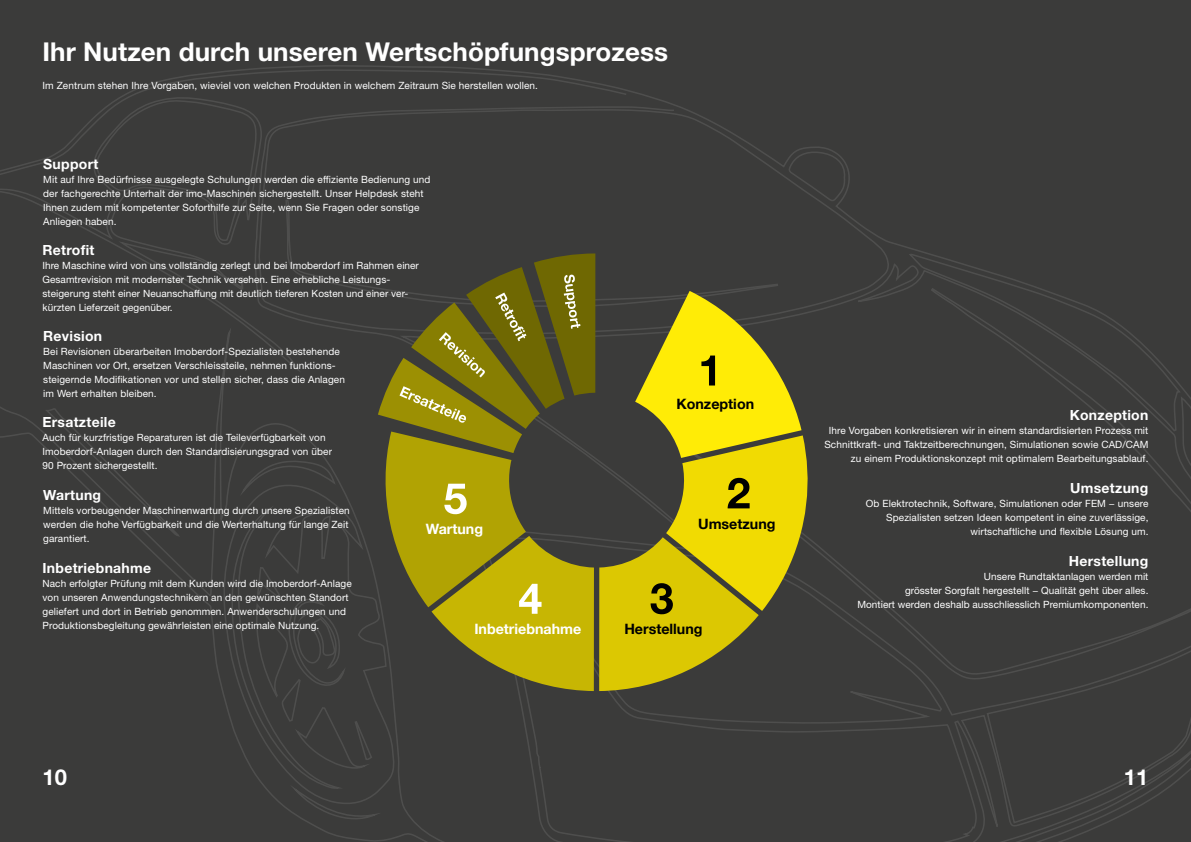
<style>
.page{position:relative;width:1191px;height:842px;background:#3b3b3a}
.page>*{position:absolute;margin:0;border:0;box-sizing:border-box;transform-origin:0 0}
.t1{font:700 26px "Helvetica Neue LT Std";letter-spacing:.005em;color:#fff}
.t2{font:700 22px "Helvetica Neue LT Std";color:#fff}
.t3{font:700 14.3px "Helvetica Neue";color:#000}
.t4{font:700 14.3px "Helvetica Neue";color:#fff}
.t5{font:700 14px "Helvetica Neue LT Std";letter-spacing:.02em;color:#fff}
.t6{font:10px/14px "Helvetica Neue LT Std";letter-spacing:.01em;color:#fff}
</style>
<div class="page">
<svg style="left:230px;top:253px;width:582px;height:537px;background:#696429"></svg>
<h1 class="t1" style="left:43px;top:36px;width:627px">Ihr Nutzen durch unseren Wertschöpfungsprozess</h1>
<p class="t6" style="left:43px;top:78px;width:497px">Im Zentrum stehen Ihre Vorgaben, wieviel von welchen Produkten in welchem Zeitraum Sie herstellen wollen.</p>
<h3 class="t5" style="left:43px;top:155px;width:57px">Support</h3>
<p class="t6" style="left:43px;top:172px;width:388px">Mit auf Ihre Bedürfnisse ausgelegte Schulungen werden die effiziente Bedienung und der fachgerechte Unterhalt der imo-Maschinen sichergestellt. Unser Helpdesk steht Ihnen zudem mit kompetenter Soforthilfe zur Seite, wenn Sie Fragen oder sonstige Anliegen haben.</p>
<h3 class="t5" style="left:43px;top:241px;width:53px">Retrofit</h3>
<p class="t6" style="left:43px;top:258px;width:378px">Ihre Maschine wird von uns vollständig zerlegt und bei Imoberdorf im Rahmen einer Gesamtrevision mit modernster Technik versehen. Eine erhebliche Leistungs&shy;steigerung steht einer Neuanschaffung mit deutlich tieferen Kosten und einer ver&shy;kürzten Lieferzeit gegenüber.</p>
<h3 class="t5" style="left:43px;top:328px;width:60px">Revision</h3>
<p class="t6" style="left:43px;top:345px;width:303px">Bei Revisionen überarbeiten Imoberdorf-Spezialisten bestehende Maschinen vor Ort, ersetzen Verschleissteile, nehmen funktions&shy;steigernde Modifikationen vor und stellen sicher, dass die Anlagen im Wert erhalten bleiben.</p>
<h3 class="t5" style="left:43px;top:413px;width:75px">Ersatzteile</h3>
<p class="t6" style="left:43px;top:430px;width:291px">Auch für kurzfristige Reparaturen ist die Teileverfügbarkeit von<br>Imoberdorf-Anlagen durch den Standardisierungsgrad von über<br>90 Prozent sichergestellt.</p>
<h3 class="t5" style="left:43px;top:486px;width:59px">Wartung</h3>
<p class="t6" style="left:43px;top:503px;width:308px;text-align:justify">Mittels vorbeugender Maschinenwartung durch unsere Spezialisten werden die hohe Verfügbarkeit und die Werterhaltung für lange Zeit garantiert.</p>
<h3 class="t4" style="left:426px;top:518px;width:59px">Wartung</h3>
<h3 class="t3" style="left:676px;top:392px;width:79px">Konzeption</h3>
<h3 class="t3" style="left:698px;top:512px;width:79px">Umsetzung</h3>
<h3 class="t5" style="left:43px;top:559px;width:110px">Inbetriebnahme</h3>
<p class="t6" style="left:43px;top:576px;width:311px">Nach erfolgter Prüfung mit dem Kunden wird die Imoberdorf-Anlage von unseren Anwendungstechnikern an den gewünschten Standort geliefert und dort in Betrieb genommen. Anwenderschulungen und Produktionsbegleitung gewährleisten eine optimale Nutzung.</p>
<h3 class="t4" style="left:474px;top:618px;width:108px">Inbetriebnahme</h3>
<h3 class="t3" style="left:624px;top:618px;width:80px">Herstellung</h3>
<h3 class="t5" style="left:1069px;top:406px;width:80px">Konzeption</h3>
<p class="t6" style="left:824px;top:423px;width:325px;text-align:right">Ihre Vorgaben konkretisieren wir in einem standardisierten Prozess mit<br>Schnittkraft- und Taktzeitberechnungen, Simulationen sowie CAD/CAM zu einem Produktionskonzept mit optimalem Bearbeitungsablauf.</p>
<h3 class="t5" style="left:1070px;top:480px;width:80px">Umsetzung</h3>
<p class="t6" style="left:866px;top:496px;width:284px;text-align:right">Ob Elektrotechnik, Software, Simulationen oder FEM − unsere<br>Spezialisten setzen Ideen kompetent in eine zuverlässige, wirtschaftliche und flexible Lösung um.</p>
<h3 class="t5" style="left:1069px;top:552px;width:81px">Herstellung</h3>
<p class="t6" style="left:857px;top:569px;width:292px;text-align:right">Unsere Rundtaktanlagen werden mit<br>grösster Sorgfalt hergestellt − Qualität geht über alles.<br>Montiert werden deshalb ausschliesslich Premiumkomponenten.</p>
<h2 class="t2" style="left:43px;top:764px;width:26px">10</h2>
<h2 class="t2" style="left:1124px;top:764px;width:26px">11</h2>
</div>
